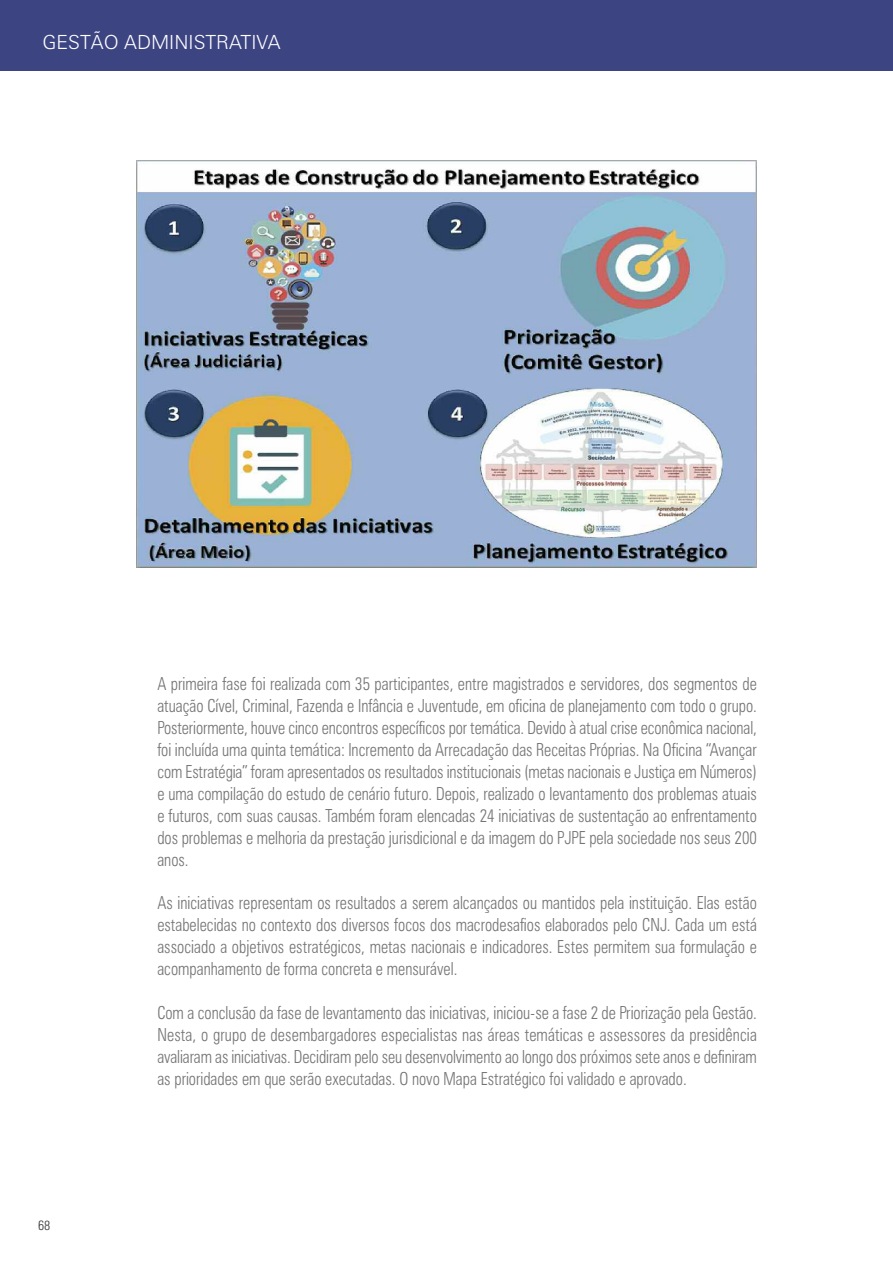
<style>
.page{position:relative;width:893px;height:1263px;background:#fff}
.page>*{position:absolute;margin:0;border:0;box-sizing:border-box;transform-origin:0 0}
.t1{font:300 19.5px "Zurich BT";color:#fff}
.t2{font:300 condensed 18px/21.9px "Zurich BT";color:#747475;text-align:justify;scale:.9 1}
.t3{font:300 condensed 13.5px "Zurich BT";color:#39383a}
</style>
<div class="page">
<div style="left:0;top:0;width:893px;height:70px;background:#3d4482"></div>
<img style="left:136px;top:160px;width:621px;height:407px">
<p class="t1" style="left:43px;top:31px;width:239px">GESTÃO ADMINISTRATIVA</p>
<p class="t3" style="left:38px;top:1217px;width:14px">68</p>
<p class="t2" style="left:157px;top:673px;width:668px">A primeira fase foi realizada com 35 participantes, entre magistrados e servidores, dos segmentos de atuação Cível, Criminal, Fazenda e Infância e Juventude, em oficina de planejamento com todo o grupo.<br>Posteriormente, houve cinco encontros específicos por temática. Devido à atual crise econômica nacional, foi incluída uma quinta temática: Incremento da Arrecadação das Receitas Próprias. Na Oficina “Avançar com Estratégia” foram apresentados os resultados institucionais (metas nacionais e Justiça em Números) e uma compilação do estudo de cenário futuro. Depois, realizado o levantamento dos problemas atuais e futuros, com suas causas. Também foram elencadas 24 iniciativas de sustentação ao enfrentamento dos problemas e melhoria da prestação jurisdicional e da imagem do PJPE pela sociedade nos seus 200 anos.</p>
<p class="t2" style="left:157px;top:892px;width:668px">As iniciativas representam os resultados a serem alcançados ou mantidos pela instituição. Elas estão estabelecidas no contexto dos diversos focos dos macrodesafios elaborados pelo CNJ. Cada um está associado a objetivos estratégicos, metas nacionais e indicadores. Estes permitem sua formulação e acompanhamento de forma concreta e mensurável.</p>
<p class="t2" style="left:157px;top:1002px;width:668px">Com a conclusão da fase de levantamento das iniciativas, iniciou-se a fase 2 de Priorização pela Gestão.<br>Nesta, o grupo de desembargadores especialistas nas áreas temáticas e assessores da presidência avaliaram as iniciativas. Decidiram pelo seu desenvolvimento ao longo dos próximos sete anos e definiram as prioridades em que serão executadas. O novo Mapa Estratégico foi validado e aprovado.</p>
</div>
